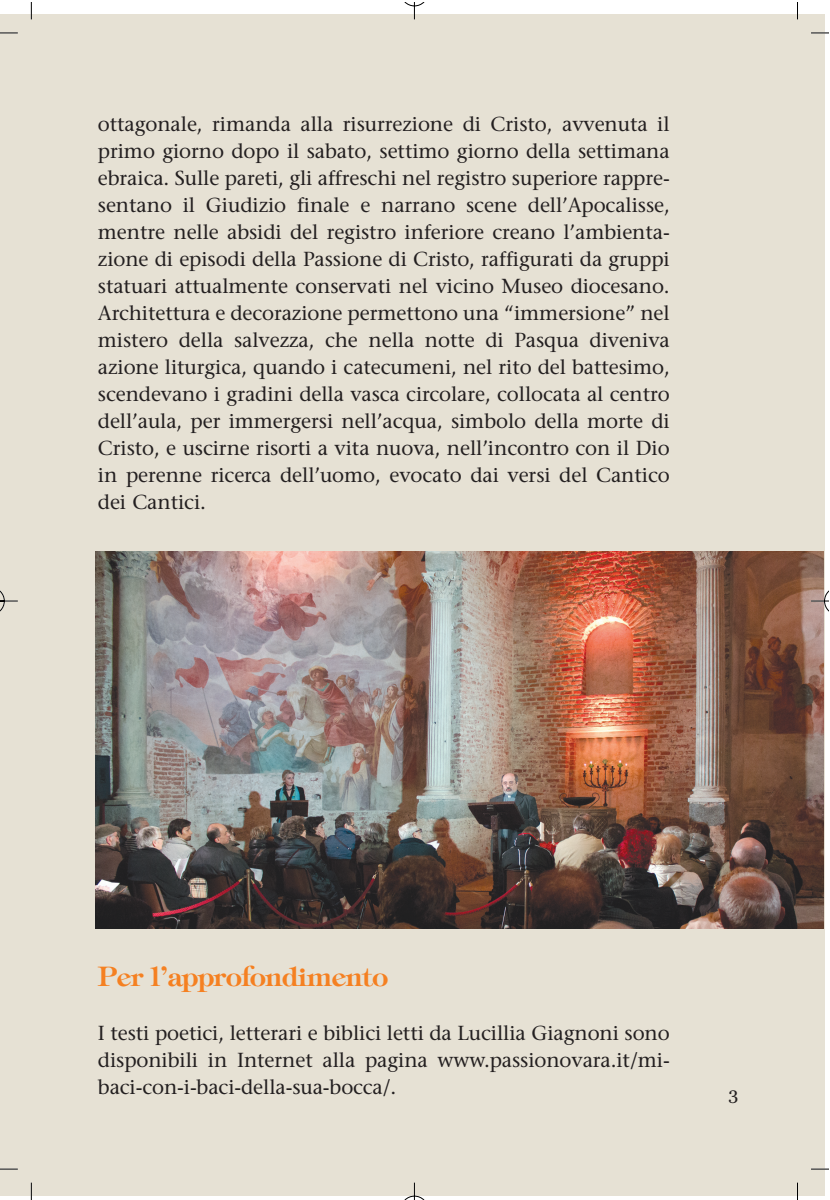
<style>
.page{position:relative;width:830px;height:1200px;background:#fff}
.page>*{position:absolute;margin:0;border:0;box-sizing:border-box;transform-origin:0 0}
.t1{font:600 27px "Tiffany";letter-spacing:-.015em;color:#f58021}
.t2{font:20.25px/27px "Stone Serif";letter-spacing:-.005em;color:#231f20;text-align:justify}
.t3{font:18px "Georgia";color:#231f20}
</style>
<div class="page">
<img style="left:0;top:2px;width:828px;height:1197px">
<p class="t2" style="left:98px;top:110px;width:573px">ottagonale, rimanda alla risurrezione di Cristo, avvenuta il primo giorno dopo il sabato, settimo giorno della settimana ebraica. Sulle pareti, gli affreschi nel registro superiore rappre&shy;sentano il Giudizio finale e narrano scene dell’Apocalisse, mentre nelle absidi del registro inferiore creano l’ambienta&shy;zione di episodi della Passione di Cristo, raffigurati da gruppi statuari attualmente conservati nel vicino Museo diocesano.<br>Architettura e decorazione permettono una “immersione” nel mistero della salvezza, che nella notte di Pasqua diveniva azione liturgica, quando i catecumeni, nel rito del battesimo, scendevano i gradini della vasca circolare, collocata al centro dell’aula, per immergersi nell’acqua, simbolo della morte di Cristo, e uscirne risorti a vita nuova, nell’incontro con il Dio in perenne ricerca dell’uomo, evocato dai versi del Cantico dei Cantici.</p>
<h1 class="t1" style="left:98px;top:958px;width:292px">Per l’approfondimento</h1>
<p class="t2" style="left:98px;top:1018px;width:573px">I testi poetici, letterari e biblici letti da Lucillia Giagnoni sono disponibili in Internet alla pagina www.passionovara.it/mi&shy;baci-con-i-baci-della-sua-bocca/.</p>
<p class="t3" style="left:728px;top:1082px;width:11px">3</p>
</div>
